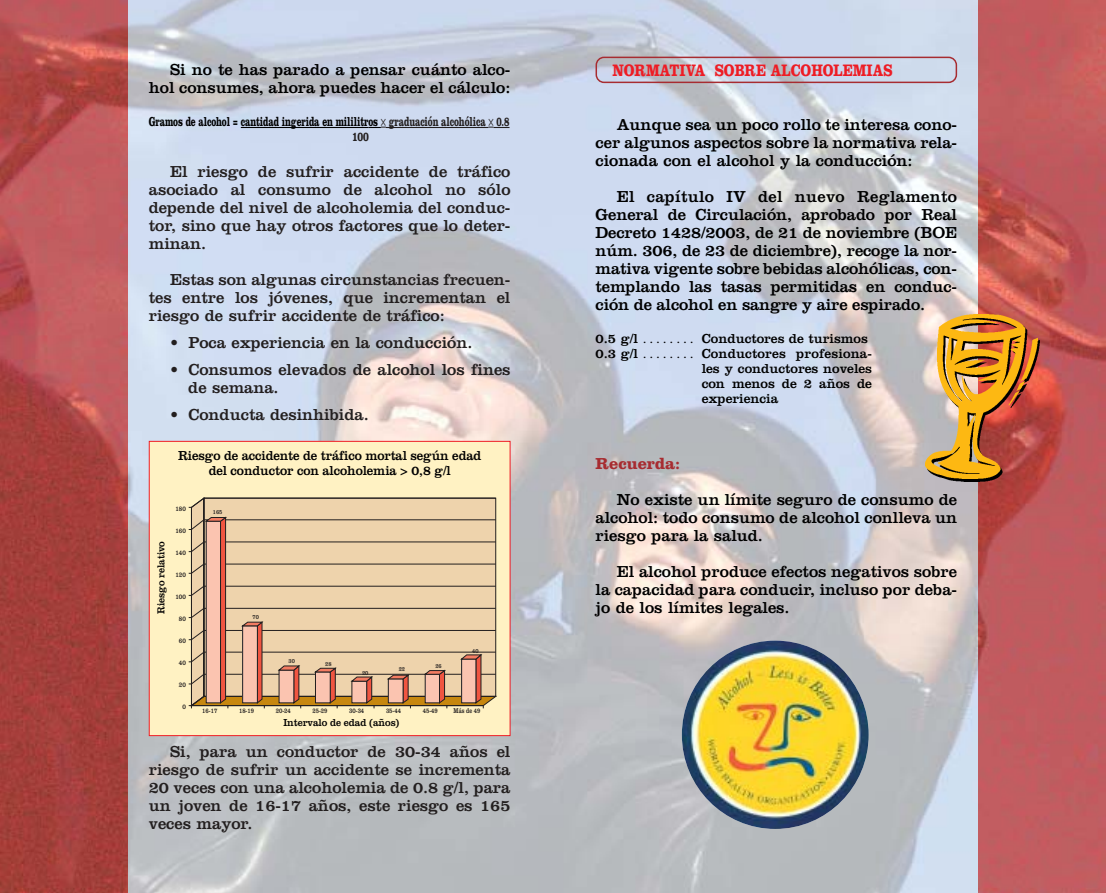
<style>
.page{position:relative;width:1106px;height:893px;background:#fff}
.page>*{position:absolute;margin:0;border:0;box-sizing:border-box;transform-origin:0 0}
.t1{font:700 17.25px "Clarendon";color:#ee1c24;scale:.8 1}
.t2{font:16.5px/18px "Clarendon";color:#000;text-align:justify}
.t3{font:16.5px/18px "Clarendon";color:#231f1f;text-align:justify}
.t4{font:700 16.5px "Clarendon";color:#a72c31}
.t5{font:13.5px "Clarendon";color:#000}
.t6{font:13.5px/15px "Clarendon";color:#000;text-align:center;scale:.95 1}
.t7{font:700 13.5px/15px "Clarendon";letter-spacing:-.01em;color:#000;scale:.65 1}
.t8{font:10.5px "Clarendon";letter-spacing:-.005em;color:#000;scale:.95 1}
.t9{font:7.2px "Clarendon";color:#231f1f;scale:.75 1}
.t10{font:7.2px "Clarendon";color:#231f1f;scale:.8 1}
.t11{font:6.45px "Clarendon";color:#231f1f;scale:.8 1}
.s1{color:#231f1f}
.s2{font-size:10.5px}
</style>
<div class="page">
<img style="left:128px;top:0;width:850px;height:892px">
<img style="left:978px;top:0;width:128px;height:892px">
<img style="left:0;top:0;width:128px;height:892px">
<hr style="left:241px;top:127px;width:127px;height:1px;background:#000">
<svg style="left:368px;top:127px;width:18px;height:1px"></svg>
<hr style="left:386px;top:127px;width:102px;height:1px;background:#231f1f">
<svg style="left:488px;top:127px;width:21px;height:1px"></svg>
<div style="left:151px;top:443px;width:357px;height:291px;background:#fff2c3"></div>
<svg style="left:189px;top:497px;width:307px;height:211px"></svg>
<div style="left:149px;top:441px;width:361px;height:295px;border:1px solid #ee1c24"></div>
<img style="left:682px;top:640px;width:186px;height:188px;border-radius:50%">
<div style="left:595px;top:57px;width:362px;height:26px;border:2px solid #a72c31;border-radius:8px"></div>
<img style="left:927px;top:316px;width:112px;height:165px">
<img style="left:925px;top:314px;width:112px;height:165px">
<p class="t2" style="left:149px;top:62px;width:363px;text-align:right">Si no te has parado a pensar cuánto alco&shy;hol consumes, ahora puedes hacer el cálculo:</p>
<p class="t7" style="left:352px;top:115px;width:244px;text-indent:-203px">Gramos de alcohol = cantidad ingerida en mililitros <span class="s1">✕ graduación alcohólica</span> <span class="s1">✕ 0.8<br>100</span></p>
<p class="t3" style="left:149px;top:164px;width:363px;text-indent:21px">El riesgo de sufrir accidente de tráfico asociado al consumo de alcohol no sólo depende del nivel de alcoholemia del conduc&shy;tor, sino que hay otros factores que lo deter&shy;minan.</p>
<p class="t3" style="left:149px;top:272px;width:363px;text-indent:21px">Estas son algunas circunstancias frecuen&shy;tes entre los jóvenes, que incrementan el riesgo de sufrir accidente de tráfico:</p>
<p class="t3" style="left:170px;top:335px;width:304px">• Poca experiencia en la conducción.</p>
<p class="t3" style="left:188px;top:362px;width:324px;text-indent:-18px">• Consumos elevados de alcohol los fines de semana.</p>
<p class="t3" style="left:170px;top:407px;width:200px">• Conducta desinhibida.</p>
<p class="t6" style="left:178px;top:449px;width:321px">Riesgo de accidente de tráfico mortal según edad del conductor con alcoholemia &gt; 0,8 g/l</p>
<p class="t8" style="left:157px;top:613px;width:78px;rotate:-90deg">Riesgo relativo</p>
<p class="t10" style="left:175px;top:505px;width:15px">180</p>
<p class="t10" style="left:175px;top:528px;width:15px">160</p>
<p class="t10" style="left:175px;top:550px;width:15px">140</p>
<p class="t10" style="left:175px;top:571px;width:15px">120</p>
<p class="t10" style="left:175px;top:593px;width:15px">100</p>
<p class="t10" style="left:179px;top:616px;width:10px">80</p>
<p class="t10" style="left:179px;top:638px;width:10px">60</p>
<p class="t10" style="left:179px;top:660px;width:10px">40</p>
<p class="t10" style="left:179px;top:682px;width:10px">20</p>
<p class="t10" style="left:182px;top:704px;width:6px">0</p>
<p class="t11" style="left:213px;top:509px;width:13px">165</p>
<p class="t11" style="left:252px;top:614px;width:9px">70</p>
<p class="t11" style="left:288px;top:658px;width:9px">30</p>
<p class="t11" style="left:325px;top:661px;width:9px">28</p>
<p class="t11" style="left:362px;top:670px;width:9px">20</p>
<p class="t11" style="left:399px;top:667px;width:9px">22</p>
<p class="t11" style="left:435px;top:663px;width:9px">26</p>
<p class="t11" style="left:472px;top:648px;width:9px">40</p>
<p class="t9" style="left:202px;top:708px;width:21px">16-17</p>
<p class="t9" style="left:239px;top:708px;width:21px">18-19</p>
<p class="t9" style="left:276px;top:708px;width:21px">20-24</p>
<p class="t9" style="left:312px;top:708px;width:21px">25-29</p>
<p class="t9" style="left:349px;top:708px;width:21px">30-34</p>
<p class="t9" style="left:386px;top:708px;width:21px">35-44</p>
<p class="t9" style="left:423px;top:708px;width:21px">45-49</p>
<p class="t9" style="left:453px;top:708px;width:37px">Más de 49</p>
<p class="t8" style="left:283px;top:719px;width:124px">Intervalo de edad (años)</p>
<p class="t3" style="left:149px;top:744px;width:363px;text-indent:21px">Si, para un conductor de 30-34 años el riesgo de sufrir un accidente se incrementa 20 veces con una alcoholemia de 0.8 g/l, para un joven de 16-17 años, este riesgo es 165 veces mayor.</p>
<p class="t1" style="left:612px;top:64px;width:352px">NORMATIVA SOBRE ALCOHOLEMIAS</p>
<p class="t2" style="left:595px;top:117px;width:363px;text-indent:21px">Aunque sea un poco rollo te interesa cono&shy;cer algunos aspectos sobre la normativa rela&shy;cionada con el alcohol y la conducción:</p>
<p class="t2" style="left:595px;top:189px;width:363px;text-indent:21px">El capítulo IV del nuevo Reglamento General de Circulación, aprobado por Real Decreto 1428/2003, de 21 de noviembre (BOE núm. 306, de 23 de diciembre), recoge la nor&shy;mativa vigente sobre bebidas alcohólicas, con&shy;templando las tasas permitidas en conduc&shy;ción de alcohol en sangre y aire espirado.</p>
<p class="t5" style="left:595px;top:333px;width:274px">0.5 g/l <span class="s2">. . . . . . . .</span> Conductores de turismos</p>
<p class="t5" style="left:595px;top:348px;width:278px">0.3 g/l <span class="s2">. . . . . . . .</span> Conductores profesiona-</p>
<p class="t5" style="left:701px;top:363px;width:172px">les y conductores noveles</p>
<p class="t5" style="left:701px;top:378px;width:172px">con menos de 2 años de</p>
<p class="t5" style="left:701px;top:393px;width:78px">experiencia</p>
<p class="t4" style="left:595px;top:457px;width:86px">Recuerda:</p>
<p class="t2" style="left:595px;top:492px;width:363px;text-indent:21px">No existe un límite seguro de consumo de alcohol: todo consumo de alcohol conlleva un riesgo para la salud.</p>
<p class="t2" style="left:595px;top:564px;width:363px;text-indent:21px">El alcohol produce efectos negativos sobre la capacidad para conducir, incluso por deba&shy;jo de los límites legales.</p>
</div>
